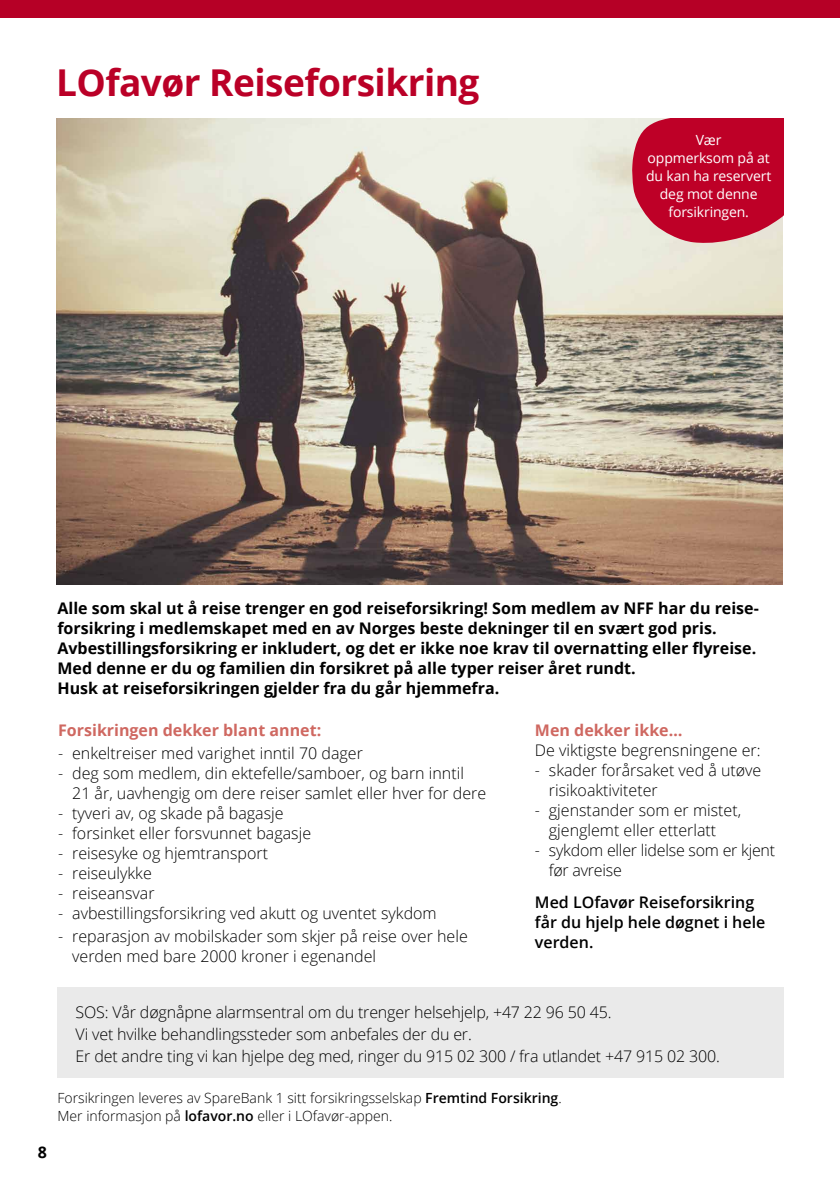
<style>
.page{position:relative;width:840px;height:1191px;background:#fff}
.page>*{position:absolute;margin:0;border:0;box-sizing:border-box;transform-origin:0 0}
.t1{font:700 37px "Open Sans";letter-spacing:-.015em;color:#ba0027}
.t2{font:300 16px/20px "Open Sans";color:#000}
.t3{font:700 16px/20px "Open Sans";color:#000}
.t4{font:600 16px/20px "Open Sans";color:#000}
.t5{font:700 16px "Open Sans";color:#cf6861}
.t6{font:300 14px/18px "Open Sans";color:#000}
.t7{font:14px/18px "Open Sans";letter-spacing:-.01em;color:#fff;text-align:center}
.s1{font-weight:600}
</style>
<div class="page">
<img style="left:56px;top:118px;width:726px;height:466px">
<div style="left:57px;top:987px;width:726px;height:90px;background:#eaeaea"></div>
<div style="left:0;top:0;width:839px;height:17px;background:#b60026"></div>
<svg style="left:631px;top:118px;width:151px;height:126px;background:#c31d3d"></svg>
<h1 class="t1" style="left:56px;top:57px;width:424px">LOfavør Reiseforsikring</h1>
<p class="t7" style="left:645px;top:130px;width:127px">Vær<br>oppmerksom på at du kan ha reservert deg mot denne forsikringen.</p>
<p class="t3" style="left:57px;top:597px;width:702px">Alle som skal ut å reise trenger en god reiseforsikring! Som medlem av NFF har du reise&shy;forsikring i medlemskapet med en av Norges beste dekninger til en svært god pris.<br>Avbestillingsforsikring er inkludert, og det er ikke noe krav til overnatting eller flyreise.<br>Med denne er du og familien din forsikret på alle typer reiser året rundt.<br>Husk at reiseforsikringen gjelder fra du går hjemmefra.</p>
<p class="t5" style="left:58px;top:719px;width:264px">Forsikringen dekker blant annet:</p>
<p class="t2" style="left:58px;top:742px;width:306px">- enkeltreiser med varighet inntil 70 dager</p>
<p class="t2" style="left:72px;top:762px;width:415px;text-indent:-14px">- deg som medlem, din ektefelle/samboer, og barn inntil<br>21 år, uavhengig om dere reiser samlet eller hver for dere</p>
<p class="t2" style="left:58px;top:802px;width:227px">- tyveri av, og skade på bagasje</p>
<p class="t2" style="left:58px;top:822px;width:254px">- forsinket eller forsvunnet bagasje</p>
<p class="t2" style="left:58px;top:842px;width:211px">- reisesyke og hjemtransport</p>
<p class="t2" style="left:58px;top:862px;width:95px">- reiseulykke</p>
<p class="t2" style="left:58px;top:882px;width:98px">- reiseansvar</p>
<p class="t2" style="left:58px;top:902px;width:380px">- avbestillingsforsikring ved akutt og uventet sykdom</p>
<p class="t2" style="left:72px;top:925px;width:397px;text-indent:-14px">- reparasjon av mobilskader som skjer på reise over hele verden med bare 2000 kroner i egenandel</p>
<p class="t5" style="left:534px;top:719px;width:149px">Men dekker ikke…</p>
<p class="t2" style="left:534px;top:740px;width:227px">De viktigste begrensningene er:</p>
<p class="t2" style="left:548px;top:760px;width:214px;text-indent:-14px">- skader forårsaket ved å utøve risikoaktiviteter</p>
<p class="t2" style="left:548px;top:800px;width:194px;text-indent:-14px">- gjenstander som er mistet, gjenglemt eller etterlatt</p>
<p class="t2" style="left:548px;top:840px;width:228px;text-indent:-14px">- sykdom eller lidelse som er kjent før avreise</p>
<p class="t4" style="left:534px;top:891px;width:232px">Med LOfavør Reiseforsikring får du hjelp hele døgnet i hele verden.</p>
<p class="t3" style="left:38px;top:1141px;width:11px">8</p>
<p class="t2" style="left:76px;top:1000px;width:645px;line-height:22px">SOS: Vår døgnåpne alarmsentral om du trenger helsehjelp, +47 22 96 50 45.<br>Vi vet hvilke behandlingssteder som anbefales der du er.<br>Er det andre ting vi kan hjelpe deg med, ringer du 915 02 300 / fra utlandet +47 915 02 300.</p>
<p class="t6" style="left:57px;top:1088px;width:505px">Forsikringen leveres av SpareBank 1 sitt forsikringsselskap <span class="s1">Fremtind Forsikring</span>.<br>Mer informasjon på <span class="s1">lofavor.no</span> eller i LOfavør-appen.</p>
</div>
